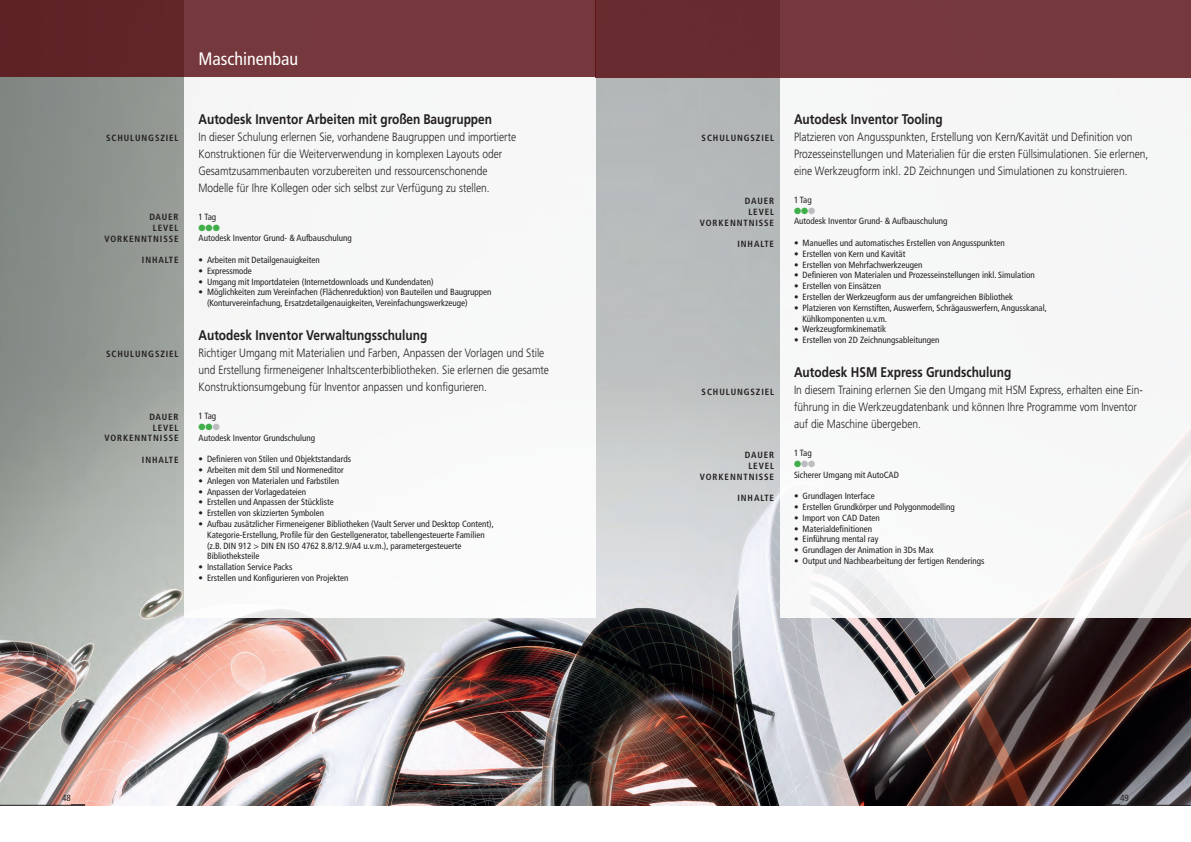
<style>
.page{position:relative;width:1191px;height:842px;background:#fff}
.page>*{position:absolute;margin:0;border:0;box-sizing:border-box;transform-origin:0 0}
.t1{font:condensed 18px "Frutiger LT Std";color:#fff}
.t2{font:700 14px "Frutiger LT Std";color:#231f20;scale:.85 1}
.t3{font:300 12px/17px "Frutiger LT Std";color:#231f20;scale:.85 1}
.t4{font:condensed 9px/10.8px "Frutiger LT Std";color:#231f20}
.t5{font:700 condensed 9px/10.8px "Frutiger LT Std";letter-spacing:.1em;color:#231f20;text-align:right}
.t6{font:9px "Zapf Ding Bats";color:#40ae49}
.s1{color:#bcbdc0}
</style>
<div class="page">
<img style="left:0;top:77px;width:1191px;height:728px">
<div style="left:184px;top:0;width:411px;height:618px;background:#f7f8f7"></div>
<div style="left:0;top:0;width:595px;height:77px;background:linear-gradient(to right,#602427,#7e3f43)"></div>
<div style="left:780px;top:0;width:411px;height:618px;background:#f6f7f7"></div>
<div style="left:595px;top:0;width:596px;height:78px;background:linear-gradient(to right,#692c30,#7a3c40)"></div>
<hr style="left:0;top:805px;width:85px;height:1px;background:#231f20">
<svg style="left:71px;top:804px;width:14px;height:1px"></svg>
<hr style="left:1106px;top:805px;width:85px;height:1px;background:#231f20">
<svg style="left:1106px;top:804px;width:14px;height:1px"></svg>
<p class="t5" style="left:106px;top:132px;width:74px">SCHULUNGSZIEL</p>
<p class="t5" style="left:104px;top:212px;width:76px">DAUER<br>LEVEL<br>VORKENNTNISSE</p>
<p class="t5" style="left:142px;top:255px;width:38px">INHALTE</p>
<p class="t5" style="left:106px;top:348px;width:74px">SCHULUNGSZIEL</p>
<p class="t5" style="left:104px;top:411px;width:76px">DAUER<br>LEVEL<br>VORKENNTNISSE</p>
<p class="t5" style="left:142px;top:454px;width:38px">INHALTE</p>
<h1 class="t1" style="left:198px;top:48px;width:101px">Maschinenbau</h1>
<h2 class="t2" style="left:198px;top:111px;width:347px">Autodesk Inventor Arbeiten mit großen Baugruppen</h2>
<p class="t3" style="left:198px;top:128px;width:375px">In dieser Schulung erlernen Sie, vorhandene Baugruppen und importierte Konstruktionen für die Weiterverwendung in komplexen Layouts oder Gesamtzusammenbauten vorzubereiten und ressourcenschonende Modelle für Ihre Kollegen oder sich selbst zur Verfügung zu stellen.</p>
<p class="t4" style="left:198px;top:211px;width:19px">1 Tag</p>
<p class="t6" style="left:198px;top:222px;width:23px">●●●</p>
<p class="t4" style="left:198px;top:233px;width:155px">Autodesk Inventor Grund- &amp; Aufbauschulung</p>
<p class="t4" style="left:198px;top:254px;width:123px">• Arbeiten mit Detailgenauigkeiten</p>
<p class="t4" style="left:198px;top:265px;width:55px">• Expressmode</p>
<p class="t4" style="left:198px;top:276px;width:236px">• Umgang mit Importdateien (Internetdownloads und Kundendaten)</p>
<p class="t4" style="left:207px;top:287px;width:286px;text-indent:-9px">• Möglichkeiten zum Vereinfachen (Flächenreduktion) von Bauteilen und Baugruppen (Konturvereinfachung, Ersatzdetailgenauigkeiten, Vereinfachungswerkzeuge)</p>
<h2 class="t2" style="left:198px;top:327px;width:271px">Autodesk Inventor Verwaltungsschulung</h2>
<h3 class="t3" style="left:198px;top:345px;width:414px">Richtiger Umgang mit Materialien und Farben, Anpassen der Vorlagen und Stile und Erstellung firmeneigener Inhaltscenterbibliotheken. Sie erlernen die gesamte<br>Konstruktionsumgebung für Inventor anpassen und konfigurieren.</h3>
<p class="t4" style="left:198px;top:410px;width:19px">1 Tag</p>
<p class="t6" style="left:198px;top:421px;width:23px">●●<span class="s1">●</span></p>
<p class="t4" style="left:198px;top:432px;width:118px">Autodesk Inventor Grundschulung</p>
<p class="t4" style="left:198px;top:454px;width:154px">• Definieren von Stilen und Objektstandards</p>
<p class="t4" style="left:198px;top:464px;width:147px">• Arbeiten mit dem Stil und Normeneditor</p>
<p class="t4" style="left:198px;top:475px;width:142px">• Anlegen von Materialen und Farbstilen</p>
<p class="t4" style="left:198px;top:486px;width:109px">• Anpassen der Vorlagedateien</p>
<p class="t4" style="left:198px;top:497px;width:137px">• Erstellen und Anpassen der Stückliste</p>
<p class="t4" style="left:198px;top:508px;width:127px">• Erstellen von skizzierten Symbolen</p>
<p class="t4" style="left:207px;top:518px;width:288px;text-indent:-9px">• Aufbau zusätzlicher Firmeneigener Bibliotheken (Vault Server und Desktop Content), Kategorie-Erstellung, Profile für den Gestellgenerator, tabellengesteuerte Familien (z.B. DIN 912 &gt; DIN EN ISO 4762 8.8/12.9/A4 u.v.m.), parametergesteuerte Bibliotheksteile</p>
<p class="t4" style="left:198px;top:562px;width:95px">• Installation Service Packs</p>
<p class="t4" style="left:198px;top:572px;width:151px">• Erstellen und Konfigurieren von Projekten</p>
<p class="t5" style="left:701px;top:132px;width:74px">SCHULUNGSZIEL</p>
<p class="t5" style="left:700px;top:195px;width:76px">DAUER<br>LEVEL<br>VORKENNTNISSE</p>
<p class="t5" style="left:737px;top:239px;width:38px">INHALTE</p>
<p class="t5" style="left:701px;top:386px;width:74px">SCHULUNGSZIEL</p>
<p class="t5" style="left:700px;top:450px;width:76px">DAUER<br>LEVEL<br>VORKENNTNISSE</p>
<p class="t5" style="left:737px;top:493px;width:38px">INHALTE</p>
<h2 class="t2" style="left:794px;top:111px;width:177px">Autodesk Inventor Tooling</h2>
<p class="t3" style="left:794px;top:128px;width:418px">Platzieren von Angusspunkten, Erstellung von Kern/Kavität und Definition von<br>Prozesseinstellungen und Materialien für die ersten Füllsimulationen. Sie erlernen, eine Werkzeugform inkl. 2D Zeichnungen und Simulationen zu konstruieren.</p>
<p class="t4" style="left:794px;top:194px;width:19px">1 Tag</p>
<p class="t6" style="left:794px;top:205px;width:23px">●●<span class="s1">●</span></p>
<p class="t4" style="left:794px;top:216px;width:155px">Autodesk Inventor Grund- &amp; Aufbauschulung</p>
<p class="t4" style="left:794px;top:237px;width:212px">• Manuelles und automatisches Erstellen von Angusspunkten</p>
<p class="t4" style="left:794px;top:248px;width:113px">• Erstellen von Kern und Kavität</p>
<p class="t4" style="left:794px;top:259px;width:130px">• Erstellen von Mehrfachwerkzeugen</p>
<p class="t4" style="left:794px;top:270px;width:242px">• Definieren von Materialen und Prozesseinstellungen inkl. Simulation</p>
<p class="t4" style="left:794px;top:281px;width:88px">• Erstellen von Einsätzen</p>
<p class="t4" style="left:794px;top:291px;width:221px">• Erstellen der Werkzeugform aus der umfangreichen Bibliothek</p>
<p class="t4" style="left:802px;top:302px;width:246px;text-indent:-9px">• Platzieren von Kernstiften, Auswerfern, Schrägauswerfern, Angusskanal,<br>Kühlkomponenten u.v.m.</p>
<p class="t4" style="left:794px;top:324px;width:93px">• Werkzeugformkinematik</p>
<p class="t4" style="left:794px;top:335px;width:147px">• Erstellen von 2D Zeichnungsableitungen</p>
<h2 class="t2" style="left:794px;top:364px;width:257px">Autodesk HSM Express Grundschulung</h2>
<h3 class="t3" style="left:794px;top:382px;width:412px">In diesem Training erlernen Sie den Umgang mit HSM Express, erhalten eine Ein&shy;führung in die Werkzeugdatenbank und können Ihre Programme vom Inventor auf die Maschine übergeben.</h3>
<p class="t4" style="left:794px;top:447px;width:19px">1 Tag</p>
<p class="t6" style="left:794px;top:458px;width:23px">●<span class="s1">●●</span></p>
<p class="t4" style="left:794px;top:469px;width:106px">Sicherer Umgang mit AutoCAD</p>
<p class="t4" style="left:794px;top:491px;width:82px">• Grundlagen Interface</p>
<p class="t4" style="left:794px;top:501px;width:162px">• Erstellen Grundkörper und Polygonmodelling</p>
<p class="t4" style="left:794px;top:512px;width:87px">• Import von CAD Daten</p>
<p class="t4" style="left:794px;top:523px;width:79px">• Materialdefinitionen</p>
<p class="t4" style="left:794px;top:534px;width:86px">• Einführung mental ray</p>
<p class="t4" style="left:794px;top:545px;width:141px">• Grundlagen der Animation in 3Ds Max</p>
<p class="t4" style="left:794px;top:555px;width:192px">• Output und Nachbearbeitung der fertigen Renderings</p>
<p class="t4" style="left:62px;top:792px;width:10px">48</p>
<p class="t4" style="left:1120px;top:792px;width:10px">49</p>
</div>
